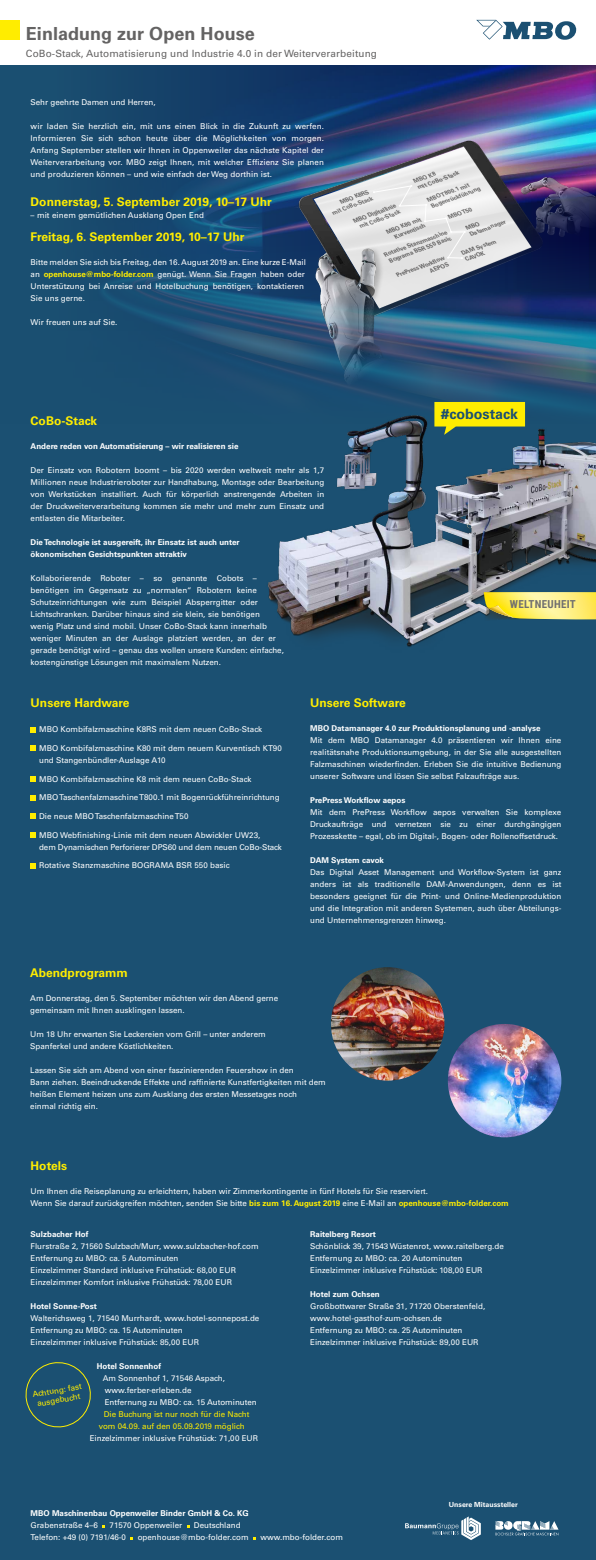
<style>
.page{position:relative;width:596px;height:1560px;background:#fff}
.page>*{position:absolute;margin:0;border:0;box-sizing:border-box;transform-origin:0 0}
.t1{font:700 18px "Univers LT";color:#646363}
.t2{font:700 14.3px "Univers LT";letter-spacing:-.005em;color:#1b5072}
.t3{font:700 12px "Univers LT";color:#ffed00}
.t4{font:700 11px "Roboto Condensed";letter-spacing:.025em;color:#706f6f}
.t5{font:10px "Univers LT";letter-spacing:.01em;color:#646363}
.t6{font:8px/12px "Univers LT";color:#fff}
.t7{font:700 8px/12px "Univers LT";color:#fff}
.t8{font:8px/12px "Univers LT";color:#ffed00}
.t9{font:700 7px "Univers LT";color:#fff}
.t10{font:italic 700 6.1px/7.3px "Univers LT";color:#706f6f;text-align:right;scale:.96 1}
.t11{font:italic 700 5.9px/7.1px "Univers LT";color:#706f6f}
.s1{font-weight:700;color:#ffed00}
</style>
<div class="page">
<div style="left:0;top:836px;width:595px;height:723px;background:#1b5072"></div>
<div style="left:0;top:65px;width:595px;height:785px;background:#1b5072"></div>
<div style="left:0;top:20px;width:20px;height:20px;background:#ffed00"></div>
<svg style="left:476px;top:20px;width:100px;height:20px"></svg>
<svg style="left:405px;top:1516px;width:75px;height:23px"></svg>
<svg style="left:495px;top:1521px;width:63px;height:14px"></svg>
<svg style="left:31px;top:727px;width:5px;height:5px"></svg>
<svg style="left:31px;top:745px;width:5px;height:6px"></svg>
<svg style="left:31px;top:776px;width:5px;height:5px"></svg>
<svg style="left:31px;top:795px;width:5px;height:5px"></svg>
<svg style="left:31px;top:813px;width:5px;height:6px"></svg>
<svg style="left:31px;top:832px;width:5px;height:5px"></svg>
<svg style="left:31px;top:863px;width:5px;height:5px"></svg>
<img style="left:447px;top:1023px;width:114px;height:114px;border-radius:57px">
<svg style="left:25px;top:1362px;width:66px;height:66px"></svg>
<img style="left:331px;top:967px;width:113px;height:113px;border-radius:57px">
<img style="left:235px;top:84px;width:360px;height:303px">
<img style="left:268px;top:387px;width:327px;height:260px">
<svg style="left:482px;top:592px;width:113px;height:29px;background:#dfd66c"></svg>
<svg style="left:434px;top:402px;width:90px;height:33px"></svg>
<h1 class="t1" style="left:26px;top:23px;width:230px">Einladung zur Open House</h1>
<p class="t5" style="left:26px;top:47px;width:352px">CoBo-Stack, Automatisierung und Industrie 4.0 in der Weiterverarbeitung</p>
<p class="t6" style="left:31px;top:96px;width:126px">Sehr geehrte Damen und Herren,</p>
<p class="t6" style="left:31px;top:120px;width:295px;text-align:justify">wir laden Sie herzlich ein, mit uns einen Blick in die Zukunft zu werfen.<br>Informieren Sie sich schon heute über die Möglichkeiten von morgen.<br>Anfang September stellen wir Ihnen in Oppenweiler das nächste Kapitel der Weiterverarbeitung vor. MBO zeigt Ihnen, mit welcher Effizienz Sie planen und produzieren können – und wie einfach der Weg dorthin ist.</p>
<h3 class="t3" style="left:31px;top:195px;width:242px">Donnerstag, 5. September 2019, 10–17 Uhr</h3>
<p class="t6" style="left:31px;top:209px;width:175px">– mit einem gemütlichen Ausklang Open End</p>
<h3 class="t3" style="left:31px;top:230px;width:215px">Freitag, 6. September 2019, 10–17 Uhr</h3>
<p class="t6" style="left:31px;top:256px;width:277px">Bitte melden Sie sich bis Freitag, den 16. August 2019 an. Eine kurze E-Mail an <span class="s1">openhouse@mbo-folder.com</span> genügt. Wenn Sie Fragen haben oder Unterstützung bei Anreise und Hotelbuchung benötigen, kontaktieren Sie uns gerne.</p>
<p class="t6" style="left:31px;top:316px;width:88px">Wir freuen uns auf Sie.</p>
<p class="t11" style="left:412px;top:178px;width:47px;rotate:-20deg">MBO K8<br>mit CoBo-Stack</p>
<p class="t10" style="left:385px;top:228px;width:41px;rotate:-20deg">MBO K80 mit<br>Kurventisch</p>
<p class="t11" style="left:426px;top:196px;width:55px;rotate:-20deg">MBO T800.1 mit<br>Bogenrückführung</p>
<p class="t11" style="left:447px;top:214px;width:27px;rotate:-20deg">MBO T50</p>
<p class="t10" style="left:329px;top:202px;width:46px;rotate:-20deg">MBO K8RS<br>mit CoBo-Stack</p>
<p class="t10" style="left:352px;top:217px;width:50px;rotate:-20deg">MBO Digitallinie mit CoBo-Stack</p>
<p class="t10" style="left:383px;top:251px;width:73px;text-align:center;rotate:-20deg">Rotative Stanzmaschine<br>Bograma BSR 550 Basic</p>
<p class="t11" style="left:465px;top:224px;width:41px;rotate:-20deg">MBO<br>Datamanager</p>
<p class="t11" style="left:460px;top:250px;width:38px;rotate:-20deg">DAM System<br>CAVOK</p>
<p class="t10" style="left:395px;top:272px;width:56px;rotate:-20deg">PrePress Workflow<br>AEPOS</p>
<h2 class="t2" style="left:441px;top:405px;width:78px">#cobostack</h2>
<h3 class="t3" style="left:31px;top:413px;width:68px">CoBo-Stack</h3>
<p class="t7" style="left:31px;top:440px;width:209px">Andere reden von Automatisierung – wir realisieren sie</p>
<p class="t6" style="left:31px;top:464px;width:295px;text-align:justify">Der Einsatz von Robotern boomt – bis 2020 werden weltweit mehr als 1,7<br>Millionen neue Industrieroboter zur Handhabung, Montage oder Bearbeitung von Werkstücken installiert. Auch für körperlich anstrengende Arbeiten in der Druckweiterverarbeitung kommen sie mehr und mehr zum Einsatz und entlasten die Mitarbeiter.</p>
<p class="t7" style="left:31px;top:536px;width:210px">Die Technologie ist ausgereift, ihr Einsatz ist auch unter ökonomischen Gesichtspunkten attraktiv</p>
<p class="t6" style="left:31px;top:572px;width:255px">Kollaborierende Roboter – so genannte Cobots – benötigen im Gegensatz zu „normalen“ Robotern keine Schutzeinrichtungen wie zum Beispiel Absperrgitter oder Lichtschranken. Darüber hinaus sind sie klein, sie benötigen wenig Platz und sind mobil. Unser CoBo-Stack kann innerhalb weniger Minuten an der Auslage platziert werden, an der er gerade benötigt wird – genau das wollen unsere Kunden: einfache, kostengünstige Lösungen mit maximalem Nutzen.</p>
<h3 class="t3" style="left:31px;top:696px;width:100px">Unsere Hardware</h3>
<p class="t6" style="left:39px;top:723px;width:224px">MBO Kombifalzmaschine K8RS mit dem neuen CoBo-Stack</p>
<p class="t6" style="left:39px;top:742px;width:244px">MBO Kombifalzmaschine K80 mit dem neuem Kurventisch KT90 und Stangenbündler-Auslage A10</p>
<p class="t6" style="left:39px;top:772px;width:213px">MBO Kombifalzmaschine K8 mit dem neuen CoBo-Stack</p>
<p class="t6" style="left:39px;top:791px;width:242px">MBO Taschenfalzmaschine T800.1 mit Bogenrückführeinrichtung</p>
<p class="t6" style="left:39px;top:810px;width:151px">Die neue MBO Taschenfalzmaschine T50</p>
<p class="t6" style="left:39px;top:828px;width:244px">MBO Webfinishing-Linie mit dem neuen Abwickler UW23,<br>dem Dynamischen Perforierer DPS60 und dem neuen CoBo-Stack</p>
<p class="t6" style="left:39px;top:859px;width:192px">Rotative Stanzmaschine BOGRAMA BSR 550 basic</p>
<h3 class="t4" style="left:509px;top:596px;width:67px">WELTNEUHEIT</h3>
<h3 class="t3" style="left:310px;top:696px;width:97px">Unsere Software</h3>
<p class="t7" style="left:310px;top:722px;width:232px">MBO Datamanager 4.0 zur Produktionsplanung und -analyse</p>
<p class="t6" style="left:310px;top:734px;width:252px;text-align:justify">Mit dem MBO Datamanager 4.0 präsentieren wir Ihnen eine realitätsnahe Produktionsumgebung, in der Sie alle ausgestellten Falzmaschinen wiederfinden. Erleben Sie die intuitive Bedienung unserer Software und lösen Sie selbst Falzaufträge aus.</p>
<p class="t7" style="left:310px;top:794px;width:97px">PrePress Workflow aepos</p>
<p class="t6" style="left:310px;top:806px;width:252px;text-align:justify">Mit dem PrePress Workflow aepos verwalten Sie komplexe Druckaufträge und vernetzen sie zu einer durchgängigen Prozesskette – egal, ob im Digital-, Bogen- oder Rollenoffsetdruck.</p>
<p class="t7" style="left:310px;top:854px;width:75px">DAM System cavok</p>
<p class="t6" style="left:310px;top:866px;width:252px;text-align:justify">Das Digital Asset Management und Workflow-System ist ganz anders ist als traditionelle DAM-Anwendungen, denn es ist besonders geeignet für die Print- und Online-Medienproduktion und die Integration mit anderen Systemen, auch über Abteilungs&shy;und Unternehmensgrenzen hinweg.</p>
<h3 class="t3" style="left:30px;top:965px;width:99px">Abendprogramm</h3>
<p class="t6" style="left:30px;top:991px;width:249px">Am Donnerstag, den 5. September möchten wir den Abend gerne gemeinsam mit Ihnen ausklingen lassen.</p>
<p class="t6" style="left:30px;top:1027px;width:237px">Um 18 Uhr erwarten Sie Leckereien vom Grill – unter anderem<br>Spanferkel und andere Köstlichkeiten.</p>
<p class="t6" style="left:30px;top:1063px;width:297px">Lassen Sie sich am Abend von einer faszinierenden Feuershow in den<br>Bann ziehen. Beeindruckende Effekte und raffinierte Kunstfertigkeiten mit dem heißen Element heizen uns zum Ausklang des ersten Messetages noch<br>einmal richtig ein.</p>
<h3 class="t3" style="left:31px;top:1158px;width:38px">Hotels</h3>
<p class="t6" style="left:31px;top:1184px;width:479px">Um Ihnen die Reiseplanung zu erleichtern, haben wir Zimmerkontingente in fünf Hotels für Sie reserviert.<br>Wenn Sie darauf zurückgreifen möchten, senden Sie bitte <span class="s1">bis zum 16. August 2019</span> eine E-Mail an <span class="s1">openhouse@mbo-folder.com</span></p>
<p class="t7" style="left:31px;top:1227px;width:59px">Sulzbacher Hof</p>
<p class="t6" style="left:31px;top:1239px;width:229px">Flurstraße 2, 71560 Sulzbach/Murr, www.sulzbacher-hof.com Entfernung zu MBO: ca. 5 Autominuten<br>Einzelzimmer Standard inklusive Frühstück: 68,00 EUR Einzelzimmer Komfort inklusive Frühstück: 78,00 EUR</p>
<p class="t7" style="left:31px;top:1299px;width:68px">Hotel Sonne-Post</p>
<p class="t6" style="left:31px;top:1311px;width:230px">Walterichsweg 1, 71540 Murrhardt, www.hotel-sonnepost.de<br>Entfernung zu MBO: ca. 15 Autominuten<br>Einzelzimmer inklusive Frühstück: 85,00 EUR</p>
<p class="t7" style="left:97px;top:1359px;width:66px">Hotel Sonnenhof</p>
<p class="t6" style="left:103px;top:1371px;width:155px">Am Sonnenhof 1, 71546 Aspach, www.ferber-erleben.de<br>Entfernung zu MBO: ca. 15 Autominuten</p>
<p class="t8" style="left:99px;top:1407px;width:152px;text-indent:5px">Die Buchung ist nur noch für die Nacht vom 04.09. auf den 05.09.2019 möglich</p>
<p class="t6" style="left:90px;top:1431px;width:170px">Einzelzimmer inklusive Frühstück: 71,00 EUR</p>
<p class="t7" style="left:310px;top:1227px;width:67px">Raitelberg Resort</p>
<p class="t6" style="left:310px;top:1239px;width:195px">Schönblick 39, 71543 Wüstenrot, www.raitelberg.de<br>Entfernung zu MBO: ca. 20 Autominuten<br>Einzelzimmer inklusive Frühstück: 108,00 EUR</p>
<p class="t7" style="left:310px;top:1287px;width:71px">Hotel zum Ochsen</p>
<p class="t6" style="left:310px;top:1299px;width:176px">Großbottwarer Straße 31, 71720 Oberstenfeld, www.hotel-gasthof-zum-ochsen.de Entfernung zu MBO: ca. 25 Autominuten Einzelzimmer inklusive Frühstück: 89,00 EUR</p>
<p class="t8" style="left:32px;top:1389px;width:51px;line-height:9.6px;text-align:center;rotate:-10deg">Achtung: fast ausgebucht</p>
<p class="t7" style="left:31px;top:1506px;width:219px">MBO Maschinenbau Oppenweiler Binder GmbH &amp; Co. KG</p>
<p class="t6" style="left:31px;top:1518px;width:69px">Grabenstraße 4–6</p>
<p class="t6" style="left:109px;top:1518px;width:74px">71570 Oppenweiler</p>
<p class="t6" style="left:194px;top:1518px;width:48px">Deutschland</p>
<p class="t6" style="left:31px;top:1530px;width:97px">Telefon: +49 (0) 7191/46-0</p>
<p class="t6" style="left:138px;top:1530px;width:112px">openhouse@mbo-folder.com</p>
<p class="t6" style="left:260px;top:1530px;width:84px">www.mbo-folder.com</p>
<p class="t9" style="left:448px;top:1500px;width:70px">Unsere Mitaussteller</p>
</div>
